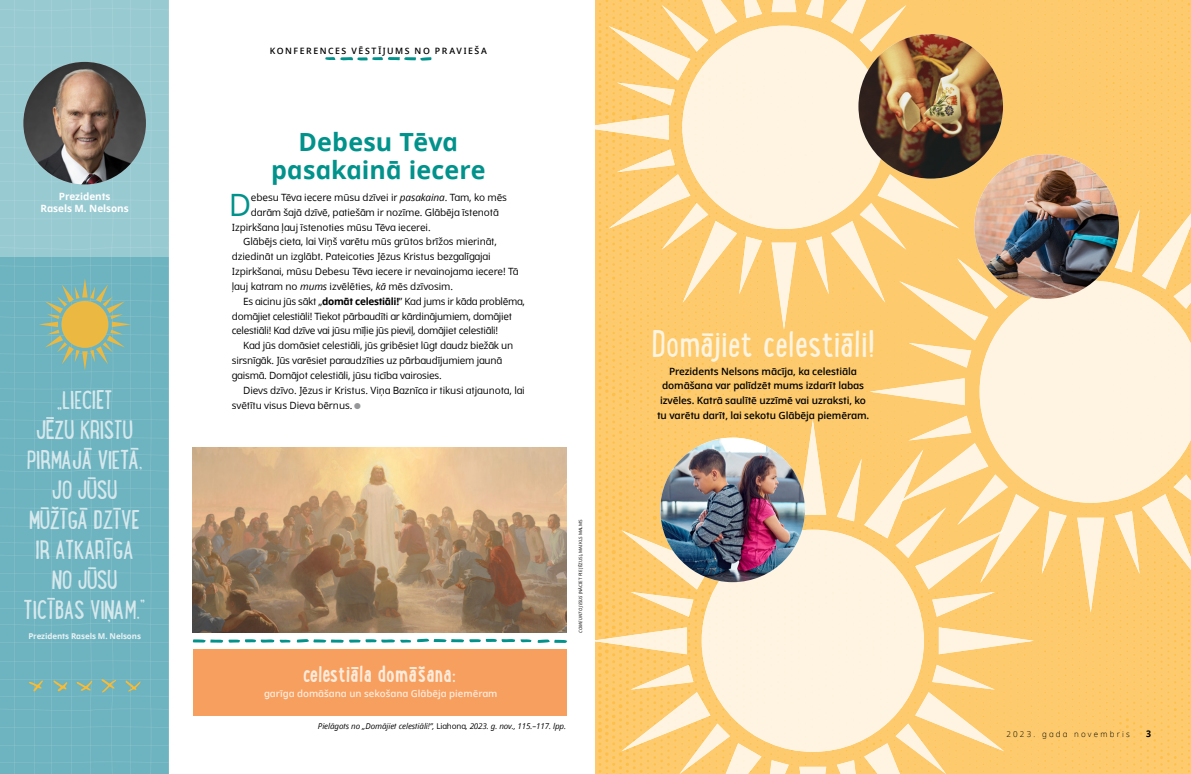
<style>
.page{position:relative;width:1191px;height:774px;background:#fff}
.page>*{position:absolute;margin:0;border:0;box-sizing:border-box;transform-origin:0 0}
.h2_lunchbox{font:40px "Lunch Box";color:#fff4e0}
.p1_first{font:30.8px "Dots Solidlds Lat";color:#00928b}
.t1{font:28px/30px "Lunch Box";letter-spacing:-.03em;color:#eaf2f5;text-align:center}
.t2{font:700 25px/28px "Dots Solidlds Lat";letter-spacing:.005em;color:#00928b;text-align:center}
.t3{font:700 25px "Lunch Box";color:#ffebdb}
.p1{font:10px/14.8px "Dots Solidlds Lat";letter-spacing:-.02em;color:#000}
.t4{font:600 10px/14.8px "Dots Solidlds Lat";letter-spacing:-.01em;color:#000;text-align:center}
.p1_first-2{font:10px "Dots Solidlds Lat";letter-spacing:-.01em;color:#000}
.p1_author-name{font:700 10px/12px "Dots Solidlds Lat";letter-spacing:-.005em;color:#fff;text-align:center}
.t5{font:600 9.7px "Dots Solidlds Lat";color:#ffebdb}
.t6{font:700 9.2px "Dots Solidlds Lat";color:#000;scale:.95 1}
.t7{font:600 8.8px "Dots Solidlds Lat";letter-spacing:.18em;color:#000}
.t8{font:italic 8px "Dots Solidlds Lat";letter-spacing:-.01em;color:#000}
.t9{font:700 8px "Dots Solidlds Lat";letter-spacing:-.01em;color:#eaf2f5}
.t10{font:300 8px "Dots Solidlds Lat";letter-spacing:.28em;color:#000}
.FIGimg-CRDT_para{font:4.5px "Dots Solidlds Lat";color:#000}
.s1{font-style:italic}
.s2{font-weight:700}
.s3{font-family:"Ding P Ilds Dpi";font-size:8.5px;color:#969798}
.s4{font-style:normal}
</style>
<div class="page">
<img style="left:595px;top:0;width:596px;height:774px">
<div style="left:683px;top:26px;width:202px;height:202px;background:#fef4e1;border-radius:50%"></div>
<svg style="left:771px;top:0;width:25px;height:12px"></svg>
<svg style="left:595px;top:115px;width:73px;height:25px"></svg>
<svg style="left:771px;top:243px;width:25px;height:86px"></svg>
<svg style="left:609px;top:0;width:153px;height:105px"></svg>
<svg style="left:609px;top:149px;width:153px;height:153px"></svg>
<svg style="left:806px;top:0;width:153px;height:70px"></svg>
<div style="left:927px;top:17px;width:49px;height:47px;background:#fdcb6d"></div>
<div style="left:980px;top:281px;width:211px;height:221px;background:#fef4e1"></div>
<svg style="left:1094px;top:171px;width:10px;height:11px"></svg>
<svg style="left:870px;top:378px;width:94px;height:27px"></svg>
<svg style="left:1077px;top:518px;width:27px;height:94px"></svg>
<svg style="left:806px;top:149px;width:260px;height:219px"></svg>
<svg style="left:1114px;top:475px;width:77px;height:108px"></svg>
<svg style="left:1114px;top:200px;width:77px;height:109px"></svg>
<div style="left:702px;top:530px;width:221px;height:221px;background:#fef4e1;border-radius:50%"></div>
<svg style="left:799px;top:420px;width:27px;height:95px"></svg>
<svg style="left:595px;top:627px;width:92px;height:27px"></svg>
<svg style="left:799px;top:767px;width:27px;height:7px"></svg>
<svg style="left:938px;top:627px;width:95px;height:27px"></svg>
<svg style="left:621px;top:450px;width:167px;height:167px"></svg>
<svg style="left:621px;top:665px;width:167px;height:109px"></svg>
<svg style="left:837px;top:665px;width:167px;height:109px"></svg>
<svg style="left:837px;top:416px;width:229px;height:201px"></svg>
<svg style="left:0;top:257px;width:168px;height:292px;fill:#6db4c0"></svg>
<svg style="left:0;top:549px;width:168px;height:225px;fill:#6db4c0"></svg>
<div style="left:0;top:0;width:168px;height:257px;background:#98cad2"></div>
<img style="left:23px;top:62px;width:123px;height:122px;border-radius:61px">
<svg style="left:325px;top:57px;width:106px;height:4px"></svg>
<svg style="left:101px;top:679px;width:15px;height:14px"></svg>
<svg style="left:125px;top:680px;width:15px;height:11px"></svg>
<svg style="left:76px;top:681px;width:16px;height:10px"></svg>
<svg style="left:53px;top:680px;width:14px;height:11px"></svg>
<svg style="left:29px;top:680px;width:14px;height:11px"></svg>
<div style="left:193px;top:649px;width:373px;height:67px;background:#f79f5f"></div>
<img style="left:193px;top:448px;width:373px;height:184px">
<img style="left:858px;top:34px;width:145px;height:145px;border-radius:72px">
<img style="left:974px;top:154px;width:145px;height:145px;border-radius:72px">
<img style="left:660px;top:438px;width:145px;height:144px;border-radius:72px">
<svg style="left:39px;top:278px;width:92px;height:93px"></svg>
<svg style="left:537px;top:639px;width:30px;height:4px"></svg>
<svg style="left:417px;top:639px;width:114px;height:3px"></svg>
<svg style="left:193px;top:639px;width:81px;height:4px"></svg>
<svg style="left:280px;top:639px;width:131px;height:4px"></svg>
<p class="p1_author-name" style="left:41px;top:190px;width:90px">Prezidents<br>Rasels M. Nelsons</p>
<h3 class="t1" style="left:24px;top:384px;width:123px">„LIECIET<br>JĒZU KRISTU<br>PIRMAJĀ VIETĀ,<br>JO JŪSU<br>MŪŽĪGĀ DZĪVE<br>IR ATKARĪGA<br>NO JŪSU<br>TICĪBAS VIŅAM.”</h3>
<p class="t9" style="left:28px;top:630px;width:114px">Prezidents Rasels M. Nelsons</p>
<p class="t7" style="left:270px;top:44px;width:218px">KONFERENCES VĒSTĪJUMS NO PRAVIEŠA</p>
<p class="t2" style="left:271px;top:128px;width:216px">Debesu Tēva pasakainā iecere</p>
<p class="p1_first" style="left:229px;top:182px;width:24px">D</p>
<p class="p1_first-2" style="left:251px;top:190px;width:257px">ebesu Tēva iecere mūsu dzīvei ir <span class="s1">pasakaina</span>. Tam, ko mēs</p>
<p class="p1_first-2" style="left:251px;top:205px;width:249px">darām šajā dzīvē, patiešām ir nozīme. Glābēja īstenotā</p>
<p class="p1_first-2" style="left:232px;top:220px;width:200px">Izpirkšana ļauj īstenoties mūsu Tēva iecerei.</p>
<p class="p1" style="left:232px;top:234px;width:288px;text-indent:11px">Glābējs cieta, lai Viņš varētu mūs grūtos brīžos mierināt, dziedināt un izglābt. Pateicoties Jēzus Kristus bezgalīgajai Izpirkšanai, mūsu Debesu Tēva iecere ir nevainojama iecere! Tā ļauj katram no <span class="s1">mums</span> izvēlēties, <span class="s1">kā</span> mēs dzīvosim.</p>
<p class="p1" style="left:232px;top:294px;width:294px;text-indent:11px">Es aicinu jūs sākt „<span class="s2">domāt celestiāli!</span>” Kad jums ir kāda problēma, domājiet celestiāli! Tiekot pārbaudīti ar kārdinājumiem, domājiet celestiāli! Kad dzīve vai jūsu mīļie jūs pieviļ, domājiet celestiāli!</p>
<p class="p1" style="left:232px;top:338px;width:283px;text-indent:11px">Kad jūs domāsiet celestiāli, jūs gribēsiet lūgt daudz biežāk un sirsnīgāk. Jūs varēsiet paraudzīties uz pārbaudījumiem jaunā gaismā. Domājot celestiāli, jūsu ticība vairosies.</p>
<p class="p1" style="left:232px;top:383px;width:294px;text-indent:11px">Dievs dzīvo. Jēzus ir Kristus. Viņa Baznīca ir tikusi atjaunota, lai svētītu visus Dieva bērnus. <span class="s3">●</span></p>
<p class="FIGimg-CRDT_para" style="left:577px;top:633px;width:115px;rotate:-90deg"><span class="s1">COME UNTO JESUS</span> (NĀCIET PIE JĒZUS), MAIKLS MALMS</p>
<p class="t3" style="left:303px;top:657px;width:154px">celestiāla domāšana:</p>
<p class="t5" style="left:264px;top:686px;width:235px">garīga domāšana un sekošana Glābēja piemēram</p>
<p class="t8" style="left:318px;top:720px;width:250px">Pielāgots no „Domājiet celestiāli!”, <span class="s4">Liahona</span>, 2023. g. nov., 115.–117. lpp.</p>
<p class="h2_lunchbox" style="left:651px;top:316px;width:225px">Domājiet celestiāli!</p>
<p class="t4" style="left:657px;top:364px;width:214px">Prezidents Nelsons mācīja, ka celestiāla domāšana var palīdzēt mums izdarīt labas izvēles. Katrā saulītē uzzīmē vai uzraksti, ko tu varētu darīt, lai sekotu Glābēja piemēram.</p>
<p class="t10" style="left:1006px;top:728px;width:125px">2023. gada novembris</p>
<p class="t6" style="left:1146px;top:727px;width:7px">3</p>
</div>
